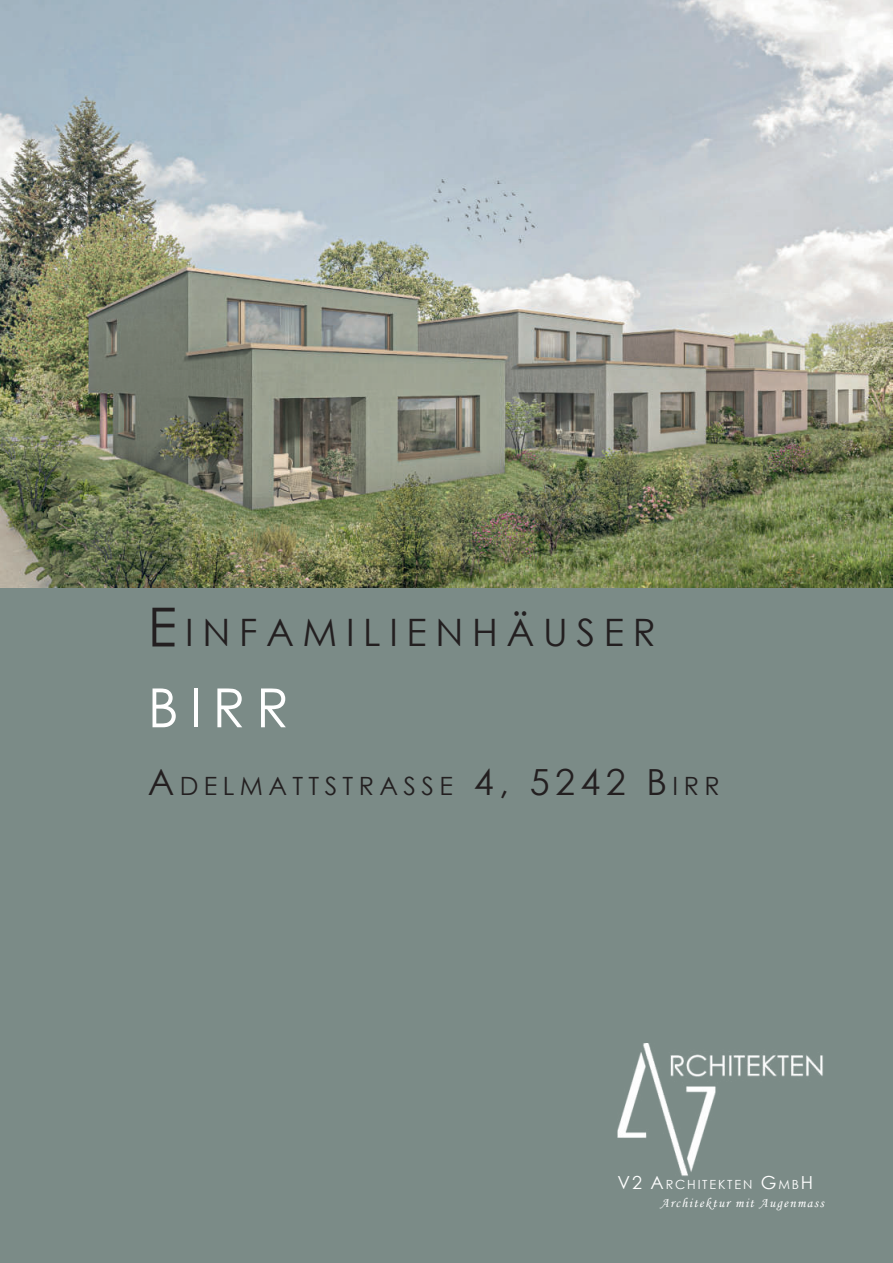
<style>
.page{position:relative;width:893px;height:1263px;background:#fff}
.page>*{position:absolute;margin:0;border:0;box-sizing:border-box;transform-origin:0 0}
.t1{font:54px "Century Gothic";color:#fff}
.t2{font:37.8px "Century Gothic";letter-spacing:.23em;color:#231f20}
.t3{font:25.2px "Century Gothic";letter-spacing:.215em;color:#231f20}
.t4{font:13.5px "Monotype Corsiva";letter-spacing:.1em;color:#fff}
.t5{font:12.6px "Century Gothic";letter-spacing:.145em;color:#fff}
.s1{font-size:54px}
.s2{font-size:36px}
.s3{font-size:18px}
</style>
<div class="page">
<div style="left:0;top:588px;width:893px;height:675px;background:#7b8b87"></div>
<img style="left:0;top:0;width:893px;height:588px">
<img style="left:618px;top:1044px;width:205px;height:132px">
<h2 class="t2" style="left:148px;top:618px;width:510px"><span class="s1">E</span>INFAMILIENHÄUSER</h2>
<h1 class="t1" style="left:148px;top:687px;width:143px">BIRR</h1>
<p class="t3" style="left:148px;top:776px;width:573px"><span class="s2">A</span>DELMATTSTRASSE <span class="s2">4, 5242 B</span>IRR</p>
<p class="t5" style="left:618px;top:1179px;width:197px"><span class="s3">V2 A</span>RCHITEKTEN <span class="s3">G</span>MB<span class="s3">H</span></p>
<p class="t4" style="left:660px;top:1198px;width:165px">Architektur mit Augenmass</p>
</div>
